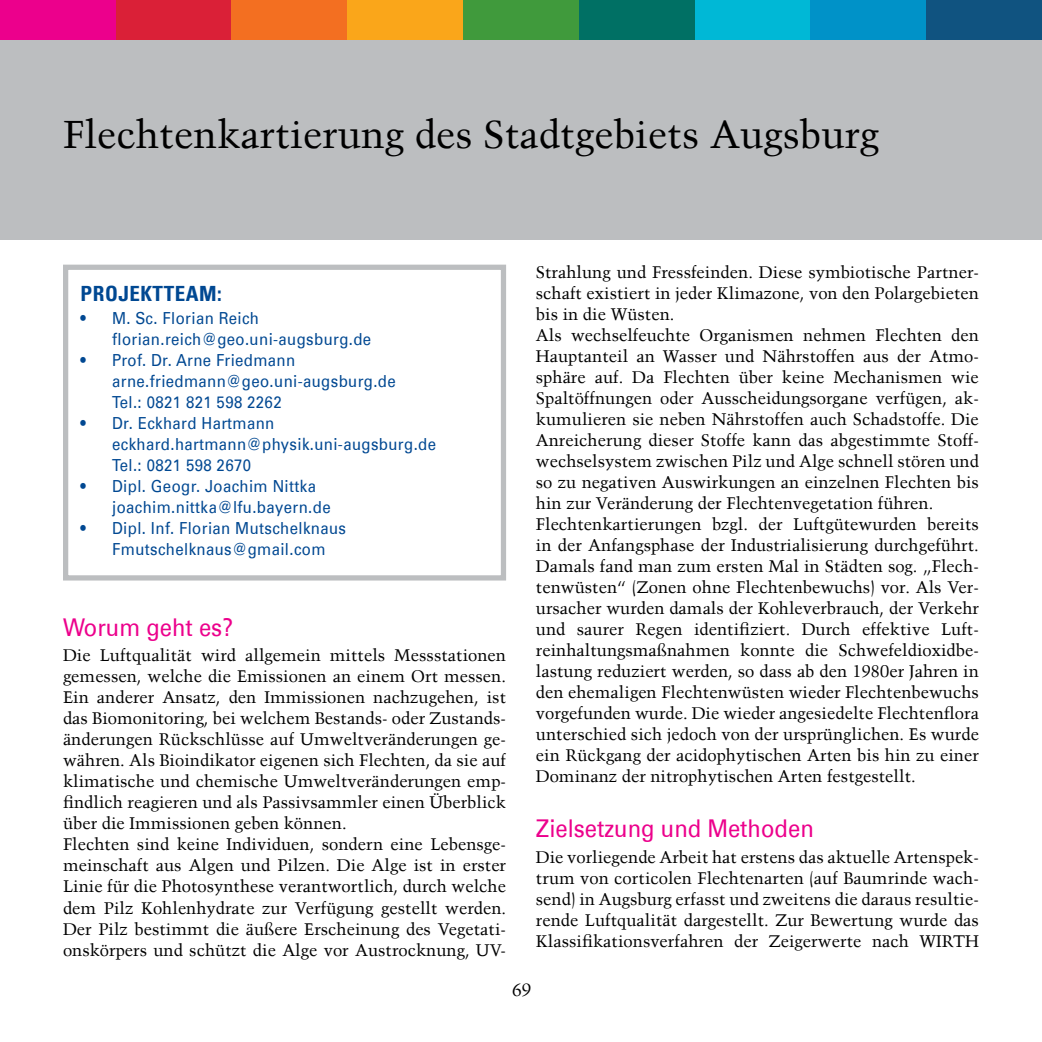
<style>
.page{position:relative;width:1042px;height:1042px;background:#fff}
.page>*{position:absolute;margin:0;border:0;box-sizing:border-box;transform-origin:0 0}
.t1{font:38.5px "Trump Mediaeval LT";color:#000}
.t2{font:24.5px "Univers Com 55 Roman";color:#ec008c;scale:.9 1}
.t3{font:21px "Univers Com 67 Bold Cond";letter-spacing:.025em;color:#004892}
.t4{font:17.5px "Trump Mediaeval LT";color:#000}
.t5{font:16.62px/21px "Trump Mediaeval LT";color:#000}
.t6{font:16.62px/21px "Univers Com 55 Roman";letter-spacing:.025em;color:#004892;scale:.9 1}
</style>
<div class="page">
<div style="left:0;top:0;width:1042px;height:240px;background:#bcbec0"></div>
<div style="left:0;top:0;width:116px;height:40px;background:#ec008c"></div>
<div style="left:116px;top:0;width:115px;height:40px;background:#da2037"></div>
<div style="left:231px;top:0;width:116px;height:40px;background:#f36f21"></div>
<div style="left:347px;top:0;width:116px;height:40px;background:#faa61a"></div>
<div style="left:463px;top:0;width:116px;height:40px;background:#409a3c"></div>
<div style="left:579px;top:0;width:115px;height:40px;background:#007064"></div>
<div style="left:694px;top:0;width:116px;height:40px;background:#00b8d6"></div>
<div style="left:810px;top:0;width:116px;height:40px;background:#0092c8"></div>
<div style="left:926px;top:0;width:116px;height:40px;background:#105380"></div>
<div style="left:63px;top:265px;width:443px;height:315px;border:5px solid #bcbec0"></div>
<h1 class="t1" style="left:63px;top:111px;width:817px">Flechtenkartierung des Stadtgebiets Augsburg</h1>
<p class="t3" style="left:81px;top:280px;width:143px">PROJEKTTEAM:</p>
<p class="t6" style="left:112px;top:308px;width:289px;text-indent:-32px">• M. Sc. Florian Reich florian.reich@geo.uni-augsburg.de</p>
<p class="t6" style="left:112px;top:350px;width:317px;text-indent:-31px">• Prof. Dr. Arne Friedmann arne.friedmann@geo.uni-augsburg.de<br>Tel.: 0821 821 598 2262</p>
<p class="t6" style="left:112px;top:413px;width:361px;text-indent:-31px">• Dr. Eckhard Hartmann eckhard.hartmann@physik.uni-augsburg.de<br>Tel.: 0821 598 2670</p>
<p class="t6" style="left:112px;top:476px;width:244px;text-indent:-31px">• Dipl. Geogr. Joachim Nittka joachim.nittka@lfu.bayern.de</p>
<p class="t6" style="left:112px;top:518px;width:261px;text-indent:-31px">• Dipl. Inf. Florian Mutschelknaus<br>Fmutschelknaus@gmail.com</p>
<h2 class="t2" style="left:63px;top:612px;width:191px">Worum geht es?</h2>
<p class="t5" style="left:63px;top:645px;width:445px">Die Luftqualität wird allgemein mittels Messstationen gemessen, welche die Emissionen an einem Ort messen.<br>Ein anderer Ansatz, den Immissionen nachzugehen, ist das Biomonitoring, bei welchem Bestands- oder Zustands&shy;änderungen Rückschlüsse auf Umweltveränderungen ge&shy;währen. Als Bioindikator eigenen sich Flechten, da sie auf klimatische und chemische Umweltveränderungen emp&shy;findlich reagieren und als Passivsammler einen Überblick über die Immissionen geben können.<br>Flechten sind keine Individuen, sondern eine Lebensge&shy;meinschaft aus Algen und Pilzen. Die Alge ist in erster Linie für die Photosynthese verantwortlich, durch welche dem Pilz Kohlenhydrate zur Verfügung gestellt werden.<br>Der Pilz bestimmt die äußere Erscheinung des Vegetati&shy;onskörpers und schützt die Alge vor Austrocknung, UV-</p>
<p class="t5" style="left:536px;top:261px;width:445px">Strahlung und Fressfeinden. Diese symbiotische Partner&shy;schaft existiert in jeder Klimazone, von den Polargebieten bis in die Wüsten.<br>Als wechselfeuchte Organismen nehmen Flechten den Hauptanteil an Wasser und Nährstoffen aus der Atmo&shy;sphäre auf. Da Flechten über keine Mechanismen wie Spaltöffnungen oder Ausscheidungsorgane verfügen, ak&shy;kumulieren sie neben Nährstoffen auch Schadstoffe. Die Anreicherung dieser Stoffe kann das abgestimmte Stoff&shy;wechselsystem zwischen Pilz und Alge schnell stören und so zu negativen Auswirkungen an einzelnen Flechten bis hin zur Veränderung der Flechtenvegetation führen.<br>Flechtenkartierungen bzgl. der Luftgütewurden bereits in der Anfangsphase der Industrialisierung durchgeführt.<br>Damals fand man zum ersten Mal in Städten sog. „Flech&shy;tenwüsten“ (Zonen ohne Flechtenbewuchs) vor. Als Ver&shy;ursacher wurden damals der Kohleverbrauch, der Verkehr und saurer Regen identifiziert. Durch effektive Luft&shy;reinhaltungsmaßnahmen konnte die Schwefeldioxidbe&shy;lastung reduziert werden, so dass ab den 1980er Jahren in den ehemaligen Flechtenwüsten wieder Flechtenbewuchs vorgefunden wurde. Die wieder angesiedelte Flechtenflora unterschied sich jedoch von der ursprünglichen. Es wurde ein Rückgang der acidophytischen Arten bis hin zu einer Dominanz der nitrophytischen Arten festgestellt.</p>
<h2 class="t2" style="left:536px;top:814px;width:310px">Zielsetzung und Methoden</h2>
<p class="t5" style="left:536px;top:847px;width:445px;text-align:justify">Die vorliegende Arbeit hat erstens das aktuelle Artenspek&shy;trum von corticolen Flechtenarten (auf Baumrinde wach&shy;send) in Augsburg erfasst und zweitens die daraus resultie&shy;rende Luftqualität dargestellt. Zur Bewertung wurde das Klassifikationsverfahren der Zeigerwerte nach WIRTH</p>
<p class="t4" style="left:512px;top:979px;width:21px">69</p>
</div>
